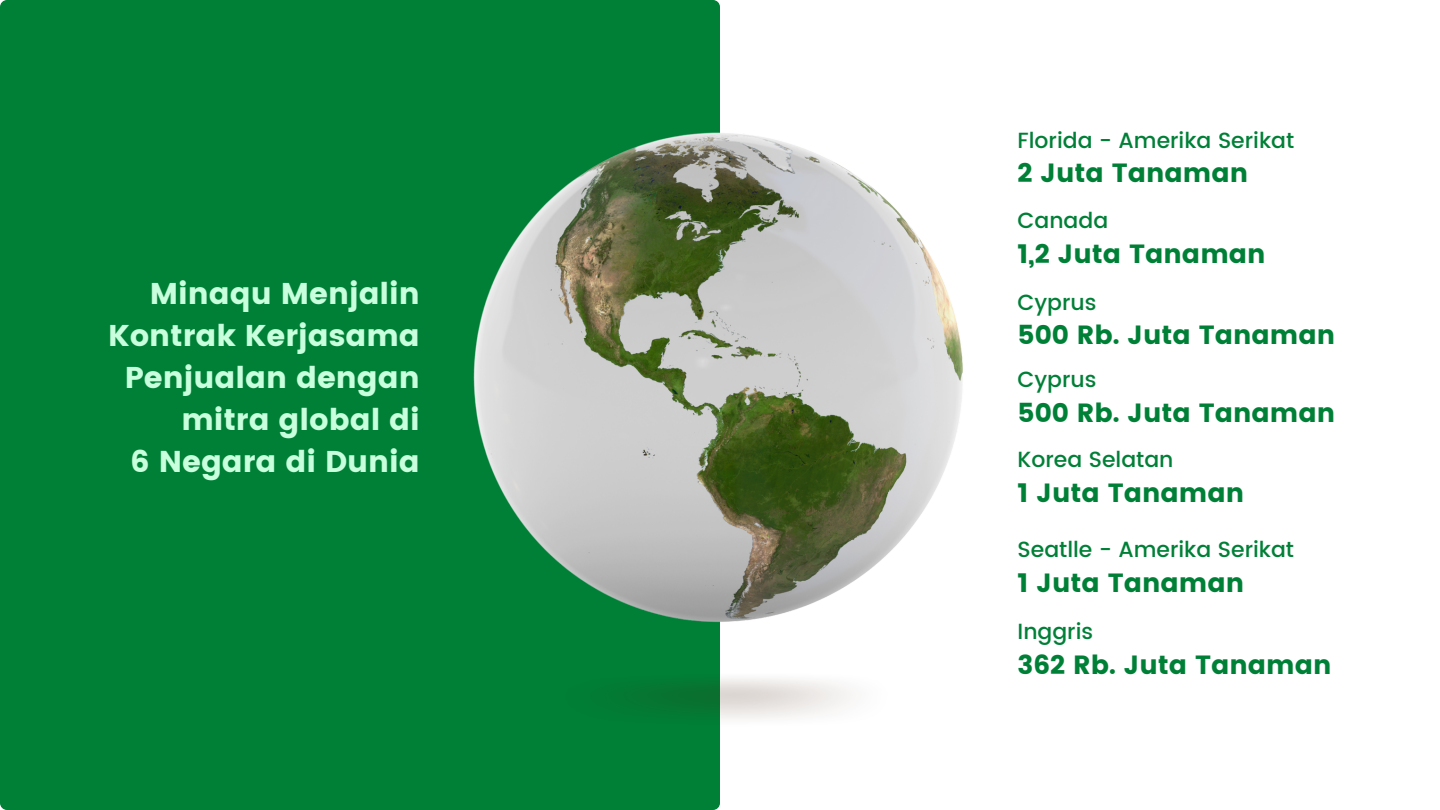
<style>
.page{position:relative;width:1440px;height:810px;background:#fff}
.page>*{position:absolute;margin:0;border:0;box-sizing:border-box;transform-origin:0 0}
.t1{font:30px/42px "Poppins";color:#c8ffdc;text-align:right}
.t2{font:26.3px "Poppins";color:#008037}
.t3{font:500 21.9px "Poppins";color:#008037}
</style>
<div class="page">
<div style="left:0;top:0;width:720px;height:810px;background:#008037;border-radius:7px"></div>
<img style="left:473px;top:132px;width:490px;height:490px">
<img style="left:647px;top:678px;width:204px;height:41px">
<p class="t1" style="left:108px;top:272px;width:313px">Minaqu Menjalin<br>Kontrak Kerjasama<br>Penjualan dengan mitra global di<br>6 Negara di Dunia</p>
<p class="t3" style="left:1018px;top:127px;width:278px">Florida - Amerika Serikat</p>
<p class="t2" style="left:1018px;top:158px;width:232px">2 Juta Tanaman</p>
<p class="t3" style="left:1018px;top:208px;width:92px">Canada</p>
<p class="t2" style="left:1018px;top:238px;width:250px">1,2 Juta Tanaman</p>
<p class="t3" style="left:1018px;top:289px;width:80px">Cyprus</p>
<p class="t2" style="left:1018px;top:320px;width:319px">500 Rb. Juta Tanaman</p>
<p class="t3" style="left:1018px;top:366px;width:80px">Cyprus</p>
<p class="t2" style="left:1018px;top:397px;width:319px">500 Rb. Juta Tanaman</p>
<p class="t3" style="left:1018px;top:447px;width:157px">Korea Selatan</p>
<p class="t2" style="left:1018px;top:478px;width:228px">1 Juta Tanaman</p>
<p class="t3" style="left:1018px;top:536px;width:278px">Seatlle - Amerika Serikat</p>
<p class="t2" style="left:1018px;top:567px;width:228px">1 Juta Tanaman</p>
<p class="t3" style="left:1018px;top:619px;width:77px">Inggris</p>
<p class="t2" style="left:1018px;top:650px;width:316px">362 Rb. Juta Tanaman</p>
</div>
